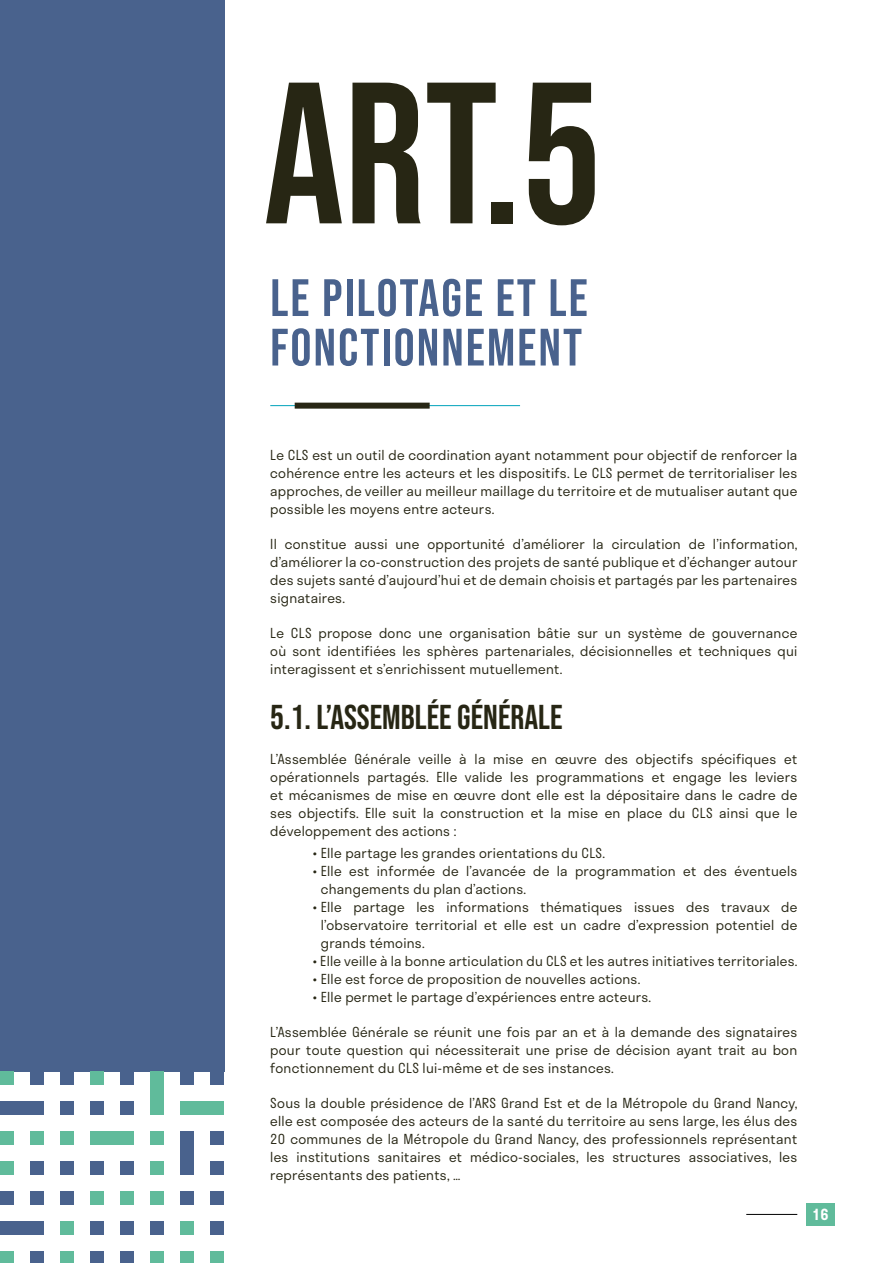
<style>
.page{position:relative;width:893px;height:1263px;background:#fff}
.page>*{position:absolute;margin:0;border:0;box-sizing:border-box;transform-origin:0 0}
.t1{font:201px "Bebas Neue";color:#272614}
.t2{font:52.5px/49.5px "Bebas Neue";letter-spacing:.04em;color:#49628d}
.t3{font:34.5px "Bebas Neue";color:#272614}
.t4{font:600 15px "Stratos";color:#fff}
.t5{font:300 13.5px/18px "Stratos";letter-spacing:.02em;color:#272614;text-align:justify}
</style>
<div class="page">
<div style="left:806px;top:1203px;width:28px;height:23px;background:#60bb9b"></div>
<hr style="left:746px;top:1214px;width:51px;height:1px;background:#000">
<div style="left:0;top:0;width:224px;height:1071px;background:#49628d"></div>
<div style="left:121px;top:1071px;width:13px;height:13px;background:#49628d"></div>
<div style="left:0;top:1071px;width:14px;height:13px;background:#60bb9b"></div>
<div style="left:31px;top:1071px;width:13px;height:13px;background:#49628d"></div>
<div style="left:61px;top:1071px;width:13px;height:13px;background:#49628d"></div>
<div style="left:91px;top:1071px;width:13px;height:13px;background:#60bb9b"></div>
<div style="left:181px;top:1071px;width:13px;height:13px;background:#49628d"></div>
<div style="left:211px;top:1071px;width:13px;height:13px;background:#49628d"></div>
<div style="left:0;top:1101px;width:44px;height:13px;background:#49628d"></div>
<div style="left:61px;top:1101px;width:13px;height:13px;background:#49628d"></div>
<div style="left:91px;top:1101px;width:13px;height:13px;background:#49628d"></div>
<div style="left:121px;top:1101px;width:13px;height:13px;background:#49628d"></div>
<div style="left:151px;top:1071px;width:13px;height:43px;background:#60bb9b"></div>
<div style="left:181px;top:1101px;width:43px;height:13px;background:#60bb9b"></div>
<div style="left:0;top:1131px;width:14px;height:13px;background:#60bb9b"></div>
<div style="left:31px;top:1131px;width:13px;height:13px;background:#60bb9b"></div>
<div style="left:61px;top:1131px;width:13px;height:13px;background:#60bb9b"></div>
<div style="left:91px;top:1131px;width:43px;height:13px;background:#60bb9b"></div>
<div style="left:151px;top:1131px;width:13px;height:13px;background:#60bb9b"></div>
<div style="left:181px;top:1131px;width:13px;height:44px;background:#49628d"></div>
<div style="left:211px;top:1131px;width:13px;height:13px;background:#49628d"></div>
<div style="left:0;top:1161px;width:14px;height:13px;background:#60bb9b"></div>
<div style="left:31px;top:1161px;width:13px;height:13px;background:#49628d"></div>
<div style="left:61px;top:1161px;width:13px;height:13px;background:#49628d"></div>
<div style="left:91px;top:1161px;width:13px;height:13px;background:#49628d"></div>
<div style="left:121px;top:1161px;width:13px;height:13px;background:#49628d"></div>
<div style="left:151px;top:1161px;width:13px;height:13px;background:#60bb9b"></div>
<div style="left:211px;top:1161px;width:13px;height:13px;background:#49628d"></div>
<div style="left:0;top:1191px;width:14px;height:13px;background:#49628d"></div>
<div style="left:31px;top:1191px;width:13px;height:13px;background:#49628d"></div>
<div style="left:61px;top:1191px;width:13px;height:13px;background:#49628d"></div>
<div style="left:91px;top:1191px;width:13px;height:13px;background:#60bb9b"></div>
<div style="left:121px;top:1191px;width:13px;height:13px;background:#60bb9b"></div>
<div style="left:151px;top:1191px;width:13px;height:13px;background:#60bb9b"></div>
<div style="left:181px;top:1191px;width:13px;height:13px;background:#49628d"></div>
<div style="left:211px;top:1191px;width:13px;height:13px;background:#49628d"></div>
<div style="left:0;top:1221px;width:44px;height:13px;background:#49628d"></div>
<div style="left:61px;top:1221px;width:13px;height:13px;background:#60bb9b"></div>
<div style="left:91px;top:1221px;width:13px;height:13px;background:#49628d"></div>
<div style="left:121px;top:1221px;width:13px;height:13px;background:#49628d"></div>
<div style="left:151px;top:1221px;width:13px;height:13px;background:#49628d"></div>
<div style="left:181px;top:1221px;width:13px;height:13px;background:#60bb9b"></div>
<div style="left:211px;top:1221px;width:13px;height:13px;background:#49628d"></div>
<div style="left:0;top:1251px;width:14px;height:12px;background:#60bb9b"></div>
<div style="left:31px;top:1251px;width:13px;height:12px;background:#49628d"></div>
<div style="left:61px;top:1251px;width:13px;height:12px;background:#60bb9b"></div>
<div style="left:91px;top:1251px;width:13px;height:12px;background:#49628d"></div>
<div style="left:121px;top:1251px;width:13px;height:12px;background:#49628d"></div>
<div style="left:151px;top:1251px;width:13px;height:12px;background:#60bb9b"></div>
<div style="left:181px;top:1251px;width:13px;height:12px;background:#60bb9b"></div>
<div style="left:211px;top:1251px;width:13px;height:12px;background:#60bb9b"></div>
<hr style="left:270px;top:405px;width:250px;height:1px;background:#00a3bb">
<div style="left:295px;top:403px;width:135px;height:6px;background:#272614"></div>
<h1 class="t1" style="left:264px;top:40px;width:339px">ART.5</h1>
<h2 class="t2" style="left:270px;top:273px;width:319px">LE PILOTAGE ET LE<br>FONCTIONNEMENT</h2>
<p class="t5" style="left:270px;top:446px;width:528px">Le CLS est un outil de coordination ayant notamment pour objectif de renforcer la cohérence entre les acteurs et les dispositifs. Le CLS permet de territorialiser les approches, de veiller au meilleur maillage du territoire et de mutualiser autant que possible les moyens entre acteurs.</p>
<p class="t5" style="left:270px;top:535px;width:529px">Il constitue aussi une opportunité d’améliorer la circulation de l’information, d’améliorer la co-construction des projets de santé publique et d’échanger autour des sujets santé d’aujourd’hui et de demain choisis et partagés par les partenaires signataires.</p>
<p class="t5" style="left:270px;top:624px;width:528px">Le CLS propose donc une organisation bâtie sur un système de gouvernance où sont identifiées les sphères partenariales, décisionnelles et techniques qui interagissent et s’enrichissent mutuellement.</p>
<h3 class="t3" style="left:270px;top:697px;width:294px">5.1. L’ASSEMBLÉE GÉNÉRALE</h3>
<p class="t5" style="left:270px;top:750px;width:528px">L’Assemblée Générale veille à la mise en œuvre des objectifs spécifiques et opérationnels partagés. Elle valide les programmations et engage les leviers et mécanismes de mise en œuvre dont elle est la dépositaire dans le cadre de ses objectifs. Elle suit la construction et la mise en place du CLS ainsi que le développement des actions :</p>
<p class="t5" style="left:313px;top:844px;width:294px">• Elle partage les grandes orientations du CLS.</p>
<p class="t5" style="left:321px;top:862px;width:478px;text-indent:-8px">• Elle est informée de l’avancée de la programmation et des éventuels changements du plan d’actions.</p>
<p class="t5" style="left:321px;top:898px;width:478px;text-indent:-8px">• Elle partage les informations thématiques issues des travaux de l’observatoire territorial et elle est un cadre d’expression potentiel de grands témoins.</p>
<p class="t5" style="left:313px;top:952px;width:486px">• Elle veille à la bonne articulation du CLS et les autres initiatives territoriales.</p>
<p class="t5" style="left:313px;top:970px;width:329px">• Elle est force de proposition de nouvelles actions.</p>
<p class="t5" style="left:313px;top:988px;width:340px">• Elle permet le partage d’expériences entre acteurs.</p>
<p class="t5" style="left:270px;top:1023px;width:528px">L’Assemblée Générale se réunit une fois par an et à la demande des signataires pour toute question qui nécessiterait une prise de décision ayant trait au bon fonctionnement du CLS lui-même et de ses instances.</p>
<p class="t5" style="left:270px;top:1094px;width:529px">Sous la double présidence de l’ARS Grand Est et de la Métropole du Grand Nancy, elle est composée des acteurs de la santé du territoire au sens large, les élus des 20 communes de la Métropole du Grand Nancy, des professionnels représentant les institutions sanitaires et médico-sociales, les structures associatives, les représentants des patients, …</p>
<p class="t4" style="left:812px;top:1202px;width:18px">16</p>
</div>
